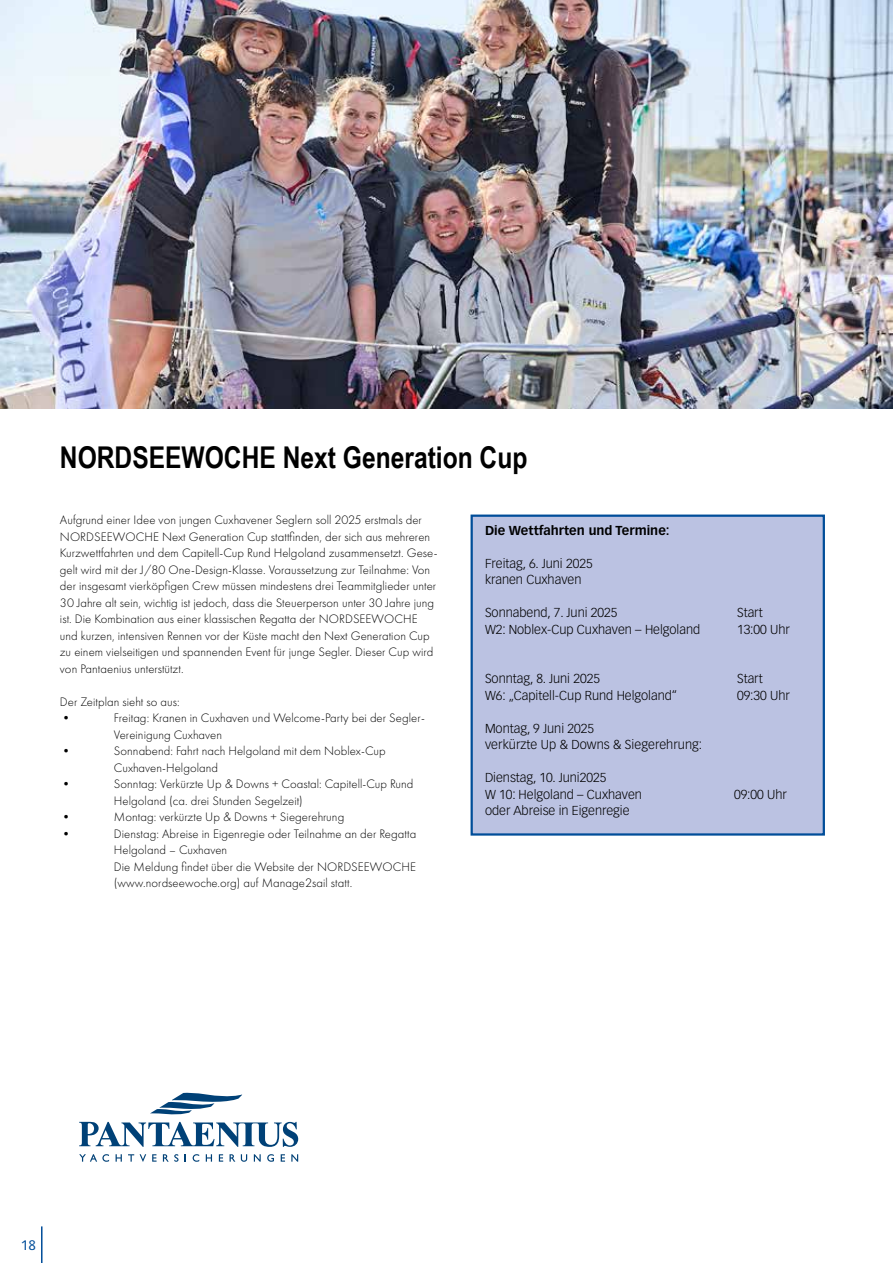
<style>
.page{position:relative;width:893px;height:1263px;background:#fff}
.page>*{position:absolute;margin:0;border:0;box-sizing:border-box;transform-origin:0 0}
.t1{font:700 30px "Arial Narrow";color:#000}
.t2{font:13.5px "Vectora LT Pro";color:#004d99}
.t3{font:300 12.75px/16.5px "Futura PT";letter-spacing:.005em;color:#000}
.t4{font:300 12.75px/16.5px "Vectora LT Pro";color:#000}
.t5{font:700 12.75px "Vectora LT Pro";color:#000}
</style>
<div class="page">
<hr style="left:41px;top:1226px;width:2px;height:37px;background:#004d99">
<img style="left:0;top:0;width:893px;height:408px">
<div style="left:471px;top:514px;width:354px;height:322px;background:#bbc2e2;border:2px solid #004d99"></div>
<svg style="left:79px;top:1122px;width:219px;height:25px"></svg>
<svg style="left:150px;top:1093px;width:92px;height:22px"></svg>
<svg style="left:79px;top:1154px;width:30px;height:8px"></svg>
<svg style="left:116px;top:1154px;width:6px;height:8px"></svg>
<svg style="left:128px;top:1154px;width:6px;height:8px"></svg>
<svg style="left:140px;top:1154px;width:6px;height:8px"></svg>
<svg style="left:152px;top:1154px;width:5px;height:8px"></svg>
<svg style="left:163px;top:1154px;width:16px;height:8px"></svg>
<svg style="left:193px;top:1154px;width:6px;height:8px"></svg>
<svg style="left:206px;top:1154px;width:6px;height:8px"></svg>
<svg style="left:219px;top:1154px;width:4px;height:8px"></svg>
<svg style="left:230px;top:1154px;width:5px;height:8px"></svg>
<svg style="left:241px;top:1154px;width:6px;height:8px"></svg>
<svg style="left:254px;top:1154px;width:7px;height:8px"></svg>
<svg style="left:267px;top:1154px;width:7px;height:8px"></svg>
<svg style="left:281px;top:1154px;width:4px;height:8px"></svg>
<svg style="left:291px;top:1154px;width:7px;height:8px"></svg>
<h1 class="t1" style="left:60px;top:435px;width:469px">NORDSEEWOCHE Next Generation Cup</h1>
<p class="t3" style="left:60px;top:512px;width:379px">Aufgrund einer Idee von jungen Cuxhavener Seglern soll 2025 erstmals der NORDSEEWOCHE Next Generation Cup stattfinden, der sich aus mehreren Kurzwettfahrten und dem Capitell-Cup Rund Helgoland zusammensetzt. Gese&shy;gelt wird mit der J/80 One-Design-Klasse. Voraussetzung zur Teilnahme: Von der insgesamt vierköpfigen Crew müssen mindestens drei Teammitglieder unter 30 Jahre alt sein, wichtig ist jedoch, dass die Steuerperson unter 30 Jahre jung ist. Die Kombination aus einer klassischen Regatta der NORDSEEWOCHE und kurzen, intensiven Rennen vor der Küste macht den Next Generation Cup zu einem vielseitigen und spannenden Event für junge Segler. Dieser Cup wird von Pantaenius unterstützt.</p>
<p class="t3" style="left:60px;top:693px;width:121px">Der Zeitplan sieht so aus: •</p>
<p class="t3" style="left:114px;top:710px;width:313px">Freitag: Kranen in Cuxhaven und Welcome-Party bei der Segler-<br>Vereinigung Cuxhaven</p>
<p class="t3" style="left:60px;top:743px;width:14px">•</p>
<p class="t3" style="left:114px;top:743px;width:273px">Sonnabend: Fahrt nach Helgoland mit dem Noblex-Cup<br>Cuxhaven-Helgoland</p>
<p class="t3" style="left:60px;top:776px;width:14px">•</p>
<p class="t3" style="left:114px;top:776px;width:301px">Sonntag: Verkürzte Up &amp; Downs + Coastal: Capitell-Cup Rund<br>Helgoland (ca. drei Stunden Segelzeit)</p>
<p class="t3" style="left:60px;top:809px;width:14px">•</p>
<p class="t3" style="left:114px;top:809px;width:232px">Montag: verkürzte Up &amp; Downs + Siegerehrung</p>
<p class="t3" style="left:60px;top:825px;width:14px">•</p>
<p class="t3" style="left:114px;top:825px;width:304px">Dienstag: Abreise in Eigenregie oder Teilnahme an der Regatta Helgoland – Cuxhaven<br>Die Meldung findet über die Website der NORDSEEWOCHE (www.nordseewoche.org) auf Manage2sail statt.</p>
<p class="t5" style="left:485px;top:522px;width:186px">Die Wettfahrten und Termine:</p>
<p class="t4" style="left:485px;top:555px;width:109px">Freitag, 6. Juni 2025 kranen Cuxhaven</p>
<p class="t4" style="left:485px;top:604px;width:134px">Sonnabend, 7. Juni 2025</p>
<p class="t4" style="left:737px;top:604px;width:27px">Start</p>
<p class="t4" style="left:485px;top:621px;width:217px">W2: Noblex-Cup Cuxhaven – Helgoland</p>
<p class="t4" style="left:737px;top:621px;width:54px">13:00 Uhr</p>
<p class="t4" style="left:485px;top:670px;width:116px">Sonntag, 8. Juni 2025</p>
<p class="t4" style="left:737px;top:670px;width:27px">Start</p>
<p class="t4" style="left:485px;top:687px;width:194px">W6: „Capitell-Cup Rund Helgoland“</p>
<p class="t4" style="left:737px;top:687px;width:54px">09:30 Uhr</p>
<p class="t4" style="left:485px;top:720px;width:219px">Montag, 9 Juni 2025<br>verkürzte Up &amp; Downs &amp; Siegerehrung:</p>
<p class="t4" style="left:485px;top:769px;width:158px">Dienstag, 10. Juni2025<br>W 10: Helgoland – Cuxhaven</p>
<p class="t4" style="left:734px;top:786px;width:54px">09:00 Uhr</p>
<p class="t4" style="left:485px;top:802px;width:146px">oder Abreise in Eigenregie</p>
<p class="t2" style="left:21px;top:1237px;width:17px">18</p>
</div>
